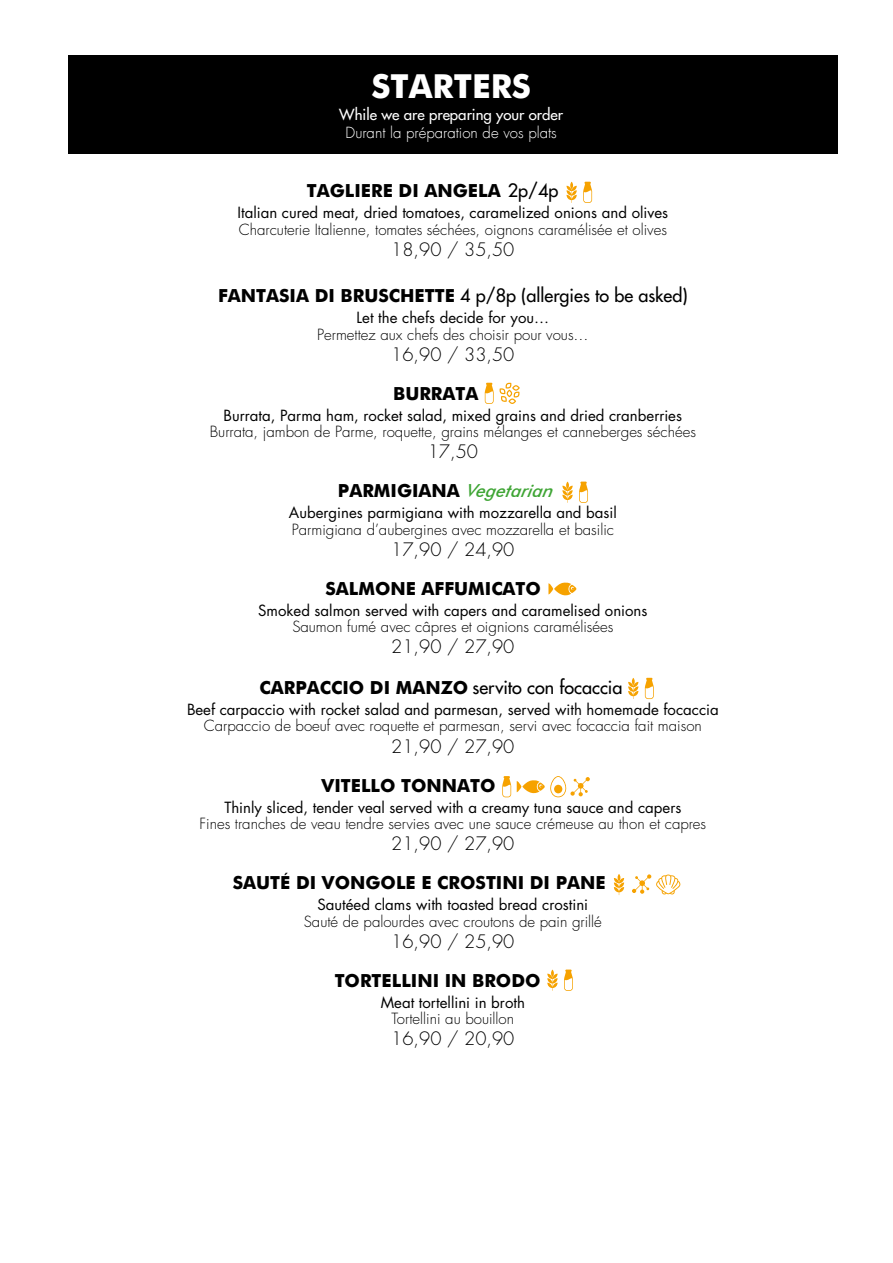
<style>
.page{position:relative;width:893px;height:1263px;background:#fff}
.page>*{position:absolute;margin:0;border:0;box-sizing:border-box;transform-origin:0 0}
.t1{font:700 33px "Futura";color:#fff}
.t2{font:700 18px "Futura";color:#000}
.t3{font:300 18px "Futura Std";color:#000}
.t4{font:500 18px "Futura Std";color:#000}
.t5{font:300 15px "Futura Std";color:#000}
.t6{font:15px "Futura Std";color:#000}
.t7{font:300 15px "Futura LT";color:#fff}
.t8{font:500 15px "Futura";color:#fff}
.s1{font-family:"Futura Std";font-weight:500}
.s2{font-family:"Futura Std";font-weight:300;font-size:22.5px;color:#fff}
.s3{font-family:"Futura";font-weight:700}
.s4{color:#fff}
.s5{font-family:"Futura BT";font-weight:500;font-style:italic;color:#3fa535}
.s6{font-family:"Futura BT";font-weight:500;font-style:italic;color:#fff}
.s7{font-family:"Futura BT";font-weight:500;font-style:italic;font-size:13.5px;color:#fff}
.s8{font-family:"Futura BT";font-style:italic;font-size:13.5px;color:#fff}
.s9{font-style:italic;color:#fff}
</style>
<div class="page">
<div style="left:68px;top:55px;width:770px;height:99px;background:#000"></div>
<svg style="left:566px;top:182px;width:11px;height:21px"></svg>
<svg style="left:583px;top:182px;width:9px;height:21px"></svg>
<svg style="left:562px;top:482px;width:11px;height:21px"></svg>
<svg style="left:579px;top:482px;width:9px;height:21px"></svg>
<svg style="left:485px;top:382px;width:35px;height:22px"></svg>
<svg style="left:548px;top:582px;width:28px;height:13px"></svg>
<svg style="left:628px;top:678px;width:10px;height:21px"></svg>
<svg style="left:645px;top:678px;width:9px;height:21px"></svg>
<svg style="left:547px;top:969px;width:11px;height:22px"></svg>
<svg style="left:564px;top:969px;width:9px;height:22px"></svg>
<svg style="left:502px;top:776px;width:9px;height:21px"></svg>
<svg style="left:517px;top:776px;width:73px;height:21px"></svg>
<svg style="left:614px;top:874px;width:10px;height:21px"></svg>
<svg style="left:632px;top:874px;width:48px;height:20px"></svg>
<h1 class="t1" style="left:371px;top:62px;width:161px">STARTERS</h1>
<p class="t8" style="left:339px;top:105px;width:225px">While we are preparing your order</p>
<p class="t7" style="left:346px;top:124px;width:213px">Durant la préparation de vos plats</p>
<p class="t2" style="left:307px;top:178px;width:294px">TAGLIERE DI ANGELA <span class="s1">2p/4p</span> <span class="s2">d</span></p>
<p class="t6" style="left:238px;top:203px;width:432px">Italian cured meat, dried tomatoes, caramelized onions and olives</p>
<p class="t5" style="left:239px;top:220px;width:430px">Charcuterie Italienne, tomates séchées, oignons caramélisée et olives</p>
<p class="t3" style="left:391px;top:238px;width:125px">18,90 / 35,50</p>
<p class="t4" style="left:218px;top:284px;width:471px"><span class="s3">FANTASIA DI BRUSCHETTE</span> 4 p/8p (allergies to be asked)</p>
<p class="t6" style="left:357px;top:308px;width:194px">Let the chefs decide for you…</p>
<p class="t5" style="left:317px;top:325px;width:273px">Permettez aux chefs des choisir pour vous…</p>
<p class="t3" style="left:391px;top:343px;width:125px">16,90 / 33,50</p>
<p class="t2" style="left:393px;top:380px;width:121px">BURRATA <span class="s4">,eg</span></p>
<p class="t6" style="left:224px;top:406px;width:460px">Burrata, Parma ham, rocket salad, mixed grains and dried cranberries</p>
<p class="t5" style="left:210px;top:423px;width:488px">Burrata, jambon de Parme, roquette, grains mélanges et canneberges séchées</p>
<p class="t3" style="left:428px;top:441px;width:52px">17,50</p>
<p class="t2" style="left:338px;top:478px;width:237px">PARMIGIANA <span class="s5">Vegetarian</span><span class="s6">d</span></p>
<p class="t6" style="left:289px;top:503px;width:329px">Aubergines parmigiana with mozzarella and basil</p>
<p class="t5" style="left:292px;top:520px;width:324px">Parmigiana d’aubergines avec mozzarella et basilic</p>
<p class="t3" style="left:391px;top:538px;width:125px">17,90 / 24,90</p>
<p class="t2" style="left:325px;top:575px;width:229px">SALMONE AFFUMICATO<span class="s7">d</span></p>
<p class="t6" style="left:258px;top:601px;width:391px">Smoked salmon served with capers and caramelised onions</p>
<p class="t5" style="left:292px;top:618px;width:323px">Saumon fumé avec câpres et oignions caramélisées</p>
<p class="t3" style="left:391px;top:636px;width:125px">21,90 / 27,90</p>
<p class="t4" style="left:260px;top:676px;width:392px"><span class="s3">CARPACCIO DI MANZO</span> servito con focaccia <span class="s8">d</span></p>
<p class="t6" style="left:187px;top:700px;width:533px">Beef carpaccio with rocket salad and parmesan, served with homemade focaccia</p>
<p class="t5" style="left:204px;top:717px;width:500px">Carpaccio de boeuf avec roquette et parmesan, servi avec focaccia fait maison</p>
<p class="t3" style="left:391px;top:735px;width:125px">21,90 / 27,90</p>
<p class="t2" style="left:322px;top:772px;width:176px">VITELLO TONNATO</p>
<p class="t6" style="left:224px;top:798px;width:459px">Thinly sliced, tender veal served with a creamy tuna sauce and capers</p>
<p class="t5" style="left:200px;top:815px;width:508px">Fines tranches de veau tendre servies avec une sauce crémeuse au thon et capres</p>
<p class="t3" style="left:391px;top:833px;width:125px">21,90 / 27,90</p>
<p class="t2" style="left:233px;top:870px;width:374px">SAUTÉ DI VONGOLE E CROSTINI DI PANE</p>
<p class="t6" style="left:318px;top:895px;width:272px">Sautéed clams with toasted bread crostini</p>
<p class="t5" style="left:304px;top:912px;width:300px">Sauté de palourdes avec croutons de pain grillé</p>
<p class="t3" style="left:391px;top:930px;width:125px">16,90 / 25,90</p>
<p class="t2" style="left:335px;top:967px;width:244px">TORTELLINI IN BRODO<span class="s9">vvv</span></p>
<p class="t6" style="left:381px;top:993px;width:146px">Meat tortellini in broth</p>
<p class="t5" style="left:392px;top:1010px;width:124px">Tortellini au bouillon</p>
<p class="t3" style="left:391px;top:1028px;width:125px">16,90 / 20,90</p>
</div>
